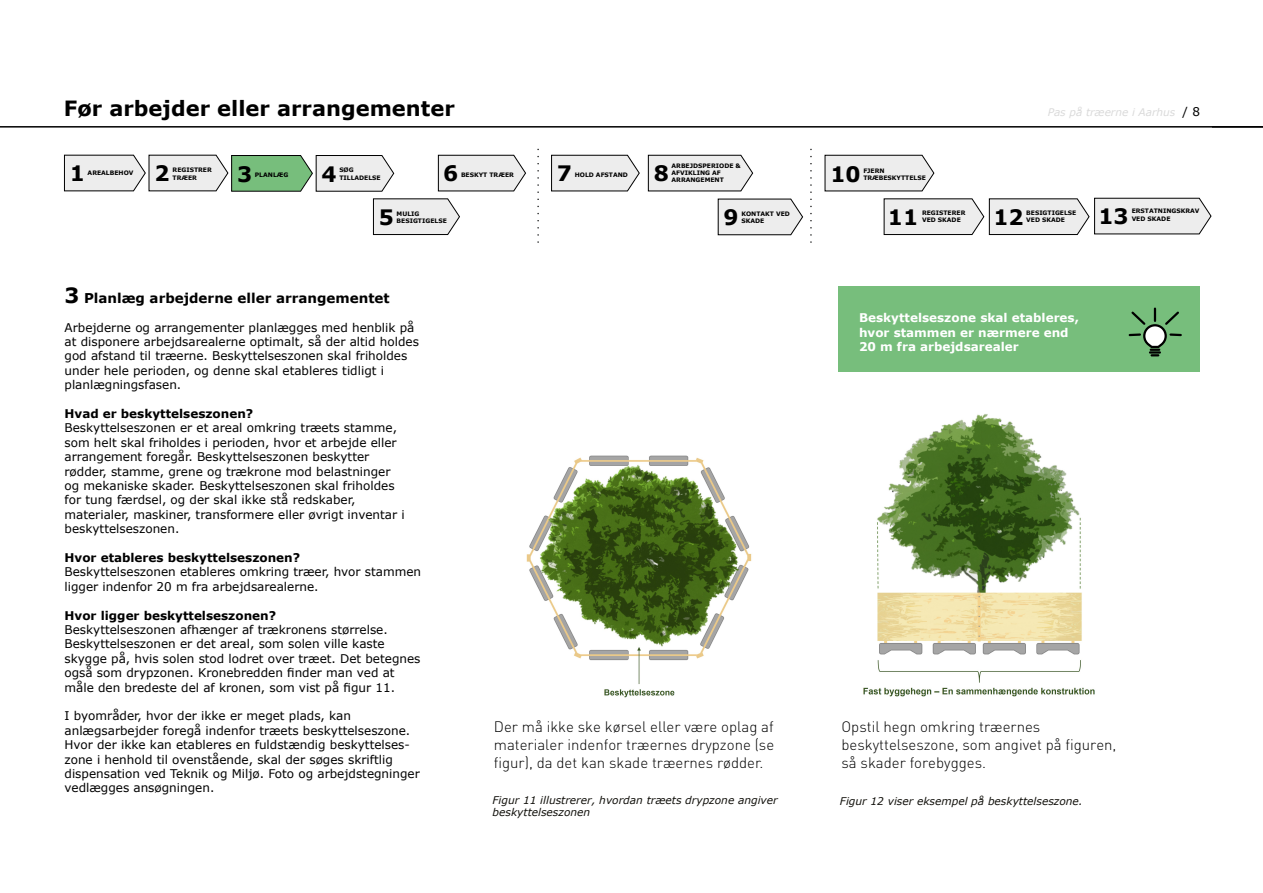
<style>
.page{position:relative;width:1263px;height:893px;background:#fff}
.page>*{position:absolute;margin:0;border:0;box-sizing:border-box;transform-origin:0 0}
.t1{font:700 21.3px "Verdana";color:#000}
.t2{font:700 21px "Verdana";color:#000}
.t3{font:300 15px/18px "DINOT";color:#000;text-align:justify}
.t4{font:700 13.5px "Verdana";color:#000}
.t5{font:12px/14.4px "Verdana";color:#000}
.t6{font:700 12px "Verdana";color:#000}
.t7{font:700 12px/14.4px "Verdana";color:#fff}
.t8{font:italic 10.65px/12.8px "Verdana";color:#12110c}
.t9{font:italic 10.5px "Verdana";color:#dadada}
.t10{font:700 6px/7.4px "Verdana";color:#000}
.s1{font-style:normal;font-size:12px;color:#000}
.s2{font-size:21px}
</style>
<div class="page">
<hr style="left:0;top:126px;width:1263px;height:2px;background:#000">
<div style="left:838px;top:287px;width:362px;height:85px;background:#77be7c"></div>
<svg style="left:1128px;top:307px;width:54px;height:50px"></svg>
<svg style="left:373px;top:198px;width:87px;height:37px;background:#ddd"></svg>
<svg style="left:438px;top:155px;width:88px;height:36px;background:#e1e1e1"></svg>
<svg style="left:551px;top:155px;width:89px;height:36px;background:#e1e1e1"></svg>
<svg style="left:648px;top:155px;width:105px;height:36px;background:#e1e1e1"></svg>
<svg style="left:537px;top:148px;width:2px;height:95px"></svg>
<svg style="left:718px;top:198px;width:85px;height:37px;background:#dfdfdf"></svg>
<svg style="left:824px;top:155px;width:110px;height:36px;background:#e1e1e1"></svg>
<svg style="left:883px;top:197px;width:328px;height:38px;background:#dfdfdf"></svg>
<svg style="left:810px;top:148px;width:2px;height:95px"></svg>
<svg style="left:64px;top:154px;width:330px;height:38px;background:#c4d3c5"></svg>
<img style="left:863px;top:414px;width:232px;height:283px">
<img style="left:526px;top:455px;width:226px;height:243px">
<h2 class="t2" style="left:64px;top:94px;width:392px">Før arbejder eller arrangementer</h2>
<p class="t9" style="left:1048px;top:105px;width:154px">Pas på træerne i Aarhus <span class="s1">/ 8</span></p>
<h1 class="t1" style="left:70px;top:158px;width:17px">1</h1>
<p class="t10" style="left:88px;top:169px;width:47px">AREALBEHOV</p>
<h1 class="t1" style="left:154px;top:158px;width:17px">2</h1>
<p class="t10" style="left:173px;top:174px;width:26px">TRÆER</p>
<h1 class="t1" style="left:237px;top:159px;width:17px">3</h1>
<p class="t10" style="left:255px;top:171px;width:35px">PLANLÆG</p>
<p class="t10" style="left:173px;top:166px;width:41px">REGISTRER</p>
<h1 class="t1" style="left:322px;top:159px;width:17px">4</h1>
<p class="t10" style="left:339px;top:174px;width:43px">TILLADELSE</p>
<p class="t10" style="left:339px;top:166px;width:16px">SØG</p>
<h1 class="t1" style="left:443px;top:159px;width:17px">6</h1>
<p class="t10" style="left:461px;top:171px;width:54px">BESKYT TRÆER</p>
<h1 class="t1" style="left:557px;top:159px;width:17px">7</h1>
<p class="t10" style="left:575px;top:171px;width:55px">HOLD AFSTAND</p>
<h1 class="t1" style="left:654px;top:159px;width:17px">8</h1>
<p class="t10" style="left:671px;top:162px;width:71px">ARBEJDSPERIODE &amp;<br>AFVIKLING AF<br>ARRANGEMENT</p>
<h1 class="t1" style="left:379px;top:202px;width:17px">5</h1>
<p class="t10" style="left:397px;top:217px;width:52px">BESIGTIGELSE</p>
<p class="t10" style="left:397px;top:210px;width:24px">MULIG</p>
<h1 class="t1" style="left:724px;top:202px;width:17px">9</h1>
<p class="t10" style="left:741px;top:217px;width:24px">SKADE</p>
<p class="t10" style="left:741px;top:210px;width:50px">KONTAKT VED</p>
<h1 class="t1" style="left:830px;top:159px;width:32px">10</h1>
<p class="t10" style="left:863px;top:174px;width:64px">TRÆBESKYTTELSE</p>
<p class="t10" style="left:922px;top:209px;width:45px">REGISTERER</p>
<p class="t10" style="left:863px;top:167px;width:23px">FJERN</p>
<h1 class="t1" style="left:888px;top:202px;width:32px">11</h1>
<p class="t10" style="left:922px;top:216px;width:40px">VED SKADE</p>
<h1 class="t1" style="left:993px;top:202px;width:32px">12</h1>
<p class="t10" style="left:1026px;top:216px;width:40px">VED SKADE</p>
<p class="t10" style="left:1026px;top:209px;width:52px">BESIGTIGELSE</p>
<h1 class="t1" style="left:1098px;top:201px;width:32px">13</h1>
<p class="t10" style="left:1132px;top:215px;width:40px">VED SKADE</p>
<p class="t10" style="left:1132px;top:207px;width:69px">ERSTATNINGSKRAV</p>
<p class="t4" style="left:65px;top:288px;width:327px"><span class="s2">3</span> Planlæg arbejderne eller arrangementet</p>
<p class="t5" style="left:65px;top:320px;width:356px">Arbejderne og arrangementer planlægges med henblik på at disponere arbejdsarealerne optimalt, så der altid holdes god afstand til træerne. Beskyttelseszonen skal friholdes under hele perioden, og denne skal etableres tidligt i planlægningsfasen.</p>
<p class="t6" style="left:65px;top:405px;width:190px">Hvad er beskyttelseszonen?</p>
<p class="t5" style="left:65px;top:421px;width:342px">Beskyttelseszonen er et areal omkring træets stamme, som helt skal friholdes i perioden, hvor et arbejde eller arrangement foregår. Beskyttelseszonen beskytter rødder, stamme, grene og trækrone mod belastninger og mekaniske skader. Beskyttelseszonen skal friholdes for tung færdsel, og der skal ikke stå redskaber, materialer, maskiner, transformere eller øvrigt inventar i beskyttelseszonen.</p>
<p class="t6" style="left:65px;top:549px;width:237px">Hvor etableres beskyttelseszonen?</p>
<p class="t5" style="left:65px;top:565px;width:358px">Beskyttelseszonen etableres omkring træer, hvor stammen ligger indenfor 20 m fra arbejdsarealerne.</p>
<p class="t6" style="left:65px;top:607px;width:213px">Hvor ligger beskyttelseszonen?</p>
<p class="t5" style="left:65px;top:622px;width:357px">Beskyttelseszonen afhænger af trækronens størrelse.<br>Beskyttelseszonen er det areal, som solen ville kaste skygge på, hvis solen stod lodret over træet. Det betegnes også som drypzonen. Kronebredden finder man ved at måle den bredeste del af kronen, som vist på figur 11.</p>
<p class="t5" style="left:65px;top:709px;width:357px">I byområder, hvor der ikke er meget plads, kan anlægsarbejder foregå indenfor træets beskyttelseszone.<br>Hvor der ikke kan etableres en fuldstændig beskyttelses&shy;zone i henhold til ovenstående, skal der søges skriftlig dispensation ved Teknik og Miljø. Foto og arbejdstegninger vedlægges ansøgningen.</p>
<p class="t7" style="left:859px;top:310px;width:222px">Beskyttelseszone skal etableres, hvor stammen er nærmere end<br>20 m fra arbejdsarealer</p>
<p class="t3" style="left:494px;top:717px;width:282px">Der må ikke ske kørsel eller være oplag af materialer indenfor træernes drypzone (se figur), da det kan skade træernes rødder.</p>
<p class="t3" style="left:841px;top:717px;width:276px;text-align:left">Opstil hegn omkring træernes beskyttelseszone, som angivet på figuren, så skader forebygges.</p>
<p class="t8" style="left:492px;top:793px;width:287px">Figur 11 illustrerer, hvordan træets drypzone angiver beskyttelseszonen</p>
<p class="t8" style="left:840px;top:795px;width:244px">Figur 12 viser eksempel på beskyttelseszone.</p>
</div>
